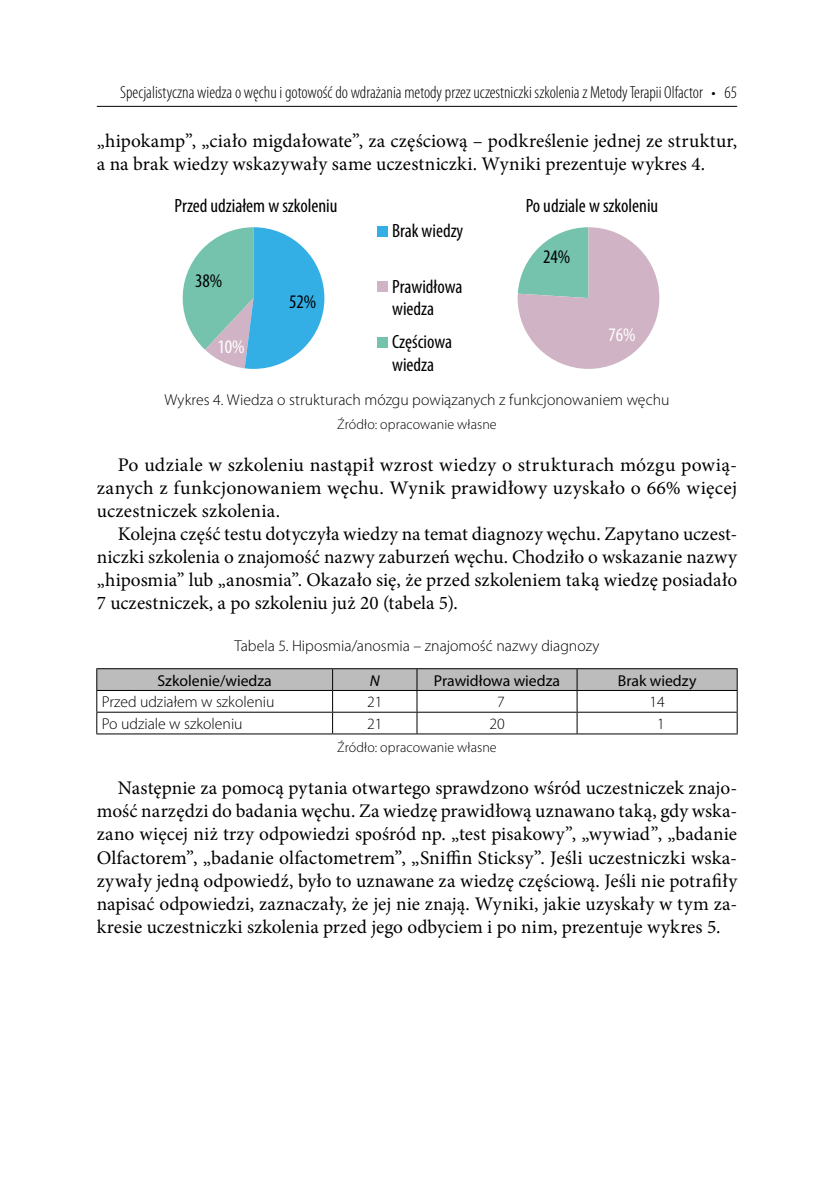
<style>
.page{position:relative;width:834px;height:1191px;background:#fff}
.page>*{position:absolute;margin:0;border:0;box-sizing:border-box;transform-origin:0 0}
.txt{font:19.25px/23.1px "Minion Pro";letter-spacing:.005em;color:#000;text-align:justify}
.t1{font:condensed 19.25px/22.8px "Myriad Pro";color:#000}
.t2{font:condensed 19.25px "Myriad Pro";color:#fff}
.t3{font:300 condensed 17.5px "Myriad Pro";color:#000}
.Tab_txt_lewo{font:300 15.75px "Myriad Pro";color:#000}
.H_Tabela{font:15.75px "Myriad Pro";color:#000}
.H_Tabela-2{font:italic 15.75px "Myriad Pro";color:#000}
.Source{font:300 14px "Myriad Pro";letter-spacing:.01em;color:#000}
</style>
<div class="page">
<hr style="left:97px;top:106px;width:640px;height:1px;background:#000">
<svg style="left:517px;top:227px;width:142px;height:142px;background:#bbb8c0"></svg>
<div style="left:377px;top:337px;width:10px;height:10px;background:#75c3ad"></div>
<div style="left:377px;top:281px;width:10px;height:11px;background:#d0b4c5"></div>
<div style="left:377px;top:226px;width:10px;height:10px;background:#34afe5"></div>
<svg style="left:182px;top:227px;width:142px;height:142px"></svg>
<hr style="left:96px;top:733px;width:236px;height:1px;background:#000">
<svg style="left:96px;top:668px;width:641px;height:65px"></svg>
<hr style="left:332px;top:733px;width:85px;height:1px;background:#000">
<hr style="left:417px;top:733px;width:160px;height:1px;background:#000">
<hr style="left:577px;top:733px;width:160px;height:1px;background:#000">
<p class="t3" style="left:120px;top:82px;width:618px">Specjalistyczna wiedza o węchu i gotowość do wdrażania metody przez uczestniczki szkolenia z Metody Terapii Olfactor • 65</p>
<p class="txt" style="left:97px;top:130px;width:641px">„hipokamp”, „ciało migdałowate”, za częściową – podkreślenie jednej ze struktur, a na brak wiedzy wskazywały same uczestniczki. Wyniki prezentuje wykres 4.</p>
<p class="t1" style="left:174px;top:194px;width:164px">Przed udziałem w szkoleniu</p>
<p class="t1" style="left:195px;top:269px;width:29px">38%</p>
<p class="t2" style="left:217px;top:334px;width:29px">10%</p>
<p class="t1" style="left:289px;top:290px;width:29px">52%</p>
<p class="t1" style="left:392px;top:219px;width:73px">Brak wiedzy</p>
<p class="t1" style="left:392px;top:274px;width:72px">Prawidłowa wiedza</p>
<p class="t1" style="left:392px;top:330px;width:62px">Częściowa wiedza</p>
<p class="t1" style="left:525px;top:194px;width:134px">Poudziale w szkoleniu</p>
<p class="t1" style="left:543px;top:245px;width:29px">24%</p>
<p class="t2" style="left:608px;top:322px;width:29px">76%</p>
<p class="Tab_txt_lewo" style="left:164px;top:390px;width:506px">Wykres 4. Wiedza o strukturach mózgu powiązanych z funkcjonowaniem węchu</p>
<p class="Source" style="left:337px;top:416px;width:161px">Źródło: opracowanie własne</p>
<p class="txt" style="left:97px;top:453px;width:641px;text-indent:21px">Po udziale w szkoleniu nastąpił wzrost wiedzy o strukturach mózgu powią‑ zanych z funkcjonowaniem węchu. Wynik prawidłowy uzyskało o 66% więcej uczestniczek szkolenia.</p>
<p class="txt" style="left:97px;top:522px;width:641px;text-indent:21px">Kolejna część testu dotyczyła wiedzy na temat diagnozy węchu. Zapytano uczest‑ niczki szkolenia o znajomość nazwy zaburzeń węchu. Chodziło o wskazanie nazwy „hiposmia” lub „anosmia”. Okazało się, że przed szkoleniem taką wiedzę posiadało 7 uczestniczek, a po szkoleniu już 20 (tabela 5).</p>
<p class="Tab_txt_lewo" style="left:234px;top:636px;width:366px">Tabela 5. Hiposmia/anosmia – znajomość nazwy diagnozy</p>
<p class="H_Tabela" style="left:157px;top:670px;width:116px">Szkolenie/wiedza</p>
<p class="H_Tabela-2" style="left:370px;top:670px;width:11px">N</p>
<p class="H_Tabela" style="left:434px;top:670px;width:128px">Prawidłowa wiedza</p>
<p class="H_Tabela" style="left:617px;top:670px;width:80px">Brak wiedzy</p>
<p class="Tab_txt_lewo" style="left:102px;top:692px;width:174px">Przed udziałem w szkoleniu</p>
<p class="Tab_txt_lewo" style="left:367px;top:692px;width:17px">21</p>
<p class="Tab_txt_lewo" style="left:497px;top:692px;width:9px">7</p>
<p class="Tab_txt_lewo" style="left:649px;top:692px;width:17px">14</p>
<p class="Tab_txt_lewo" style="left:102px;top:714px;width:142px">Po udziale w szkoleniu</p>
<p class="Tab_txt_lewo" style="left:367px;top:714px;width:17px">21</p>
<p class="Tab_txt_lewo" style="left:489px;top:714px;width:17px">20</p>
<p class="Tab_txt_lewo" style="left:657px;top:714px;width:9px">1</p>
<p class="Source" style="left:337px;top:738px;width:161px">Źródło: opracowanie własne</p>
<p class="txt" style="left:97px;top:776px;width:641px;text-indent:21px">Następnie za pomocą pytania otwartego sprawdzono wśród uczestniczek znajo‑ mość narzędzi do badania węchu. Za wiedzę prawidłową uznawano taką, gdy wska‑ zano więcej niż trzy odpowiedzi spośród np. „test pisakowy”, „wywiad”, „badanie Olfactorem”, „badanie olfactometrem”, „Sniffin Sticksy”. Jeśli uczestniczki wska‑ zywały jedną odpowiedź, było to uznawane za wiedzę częściową. Jeśli nie potrafiły napisać odpowiedzi, zaznaczały, że jej nie znają. Wyniki, jakie uzyskały w tym za‑ kresie uczestniczki szkolenia przed jego odbyciem i po nim, prezentuje wykres 5.</p>
</div>
